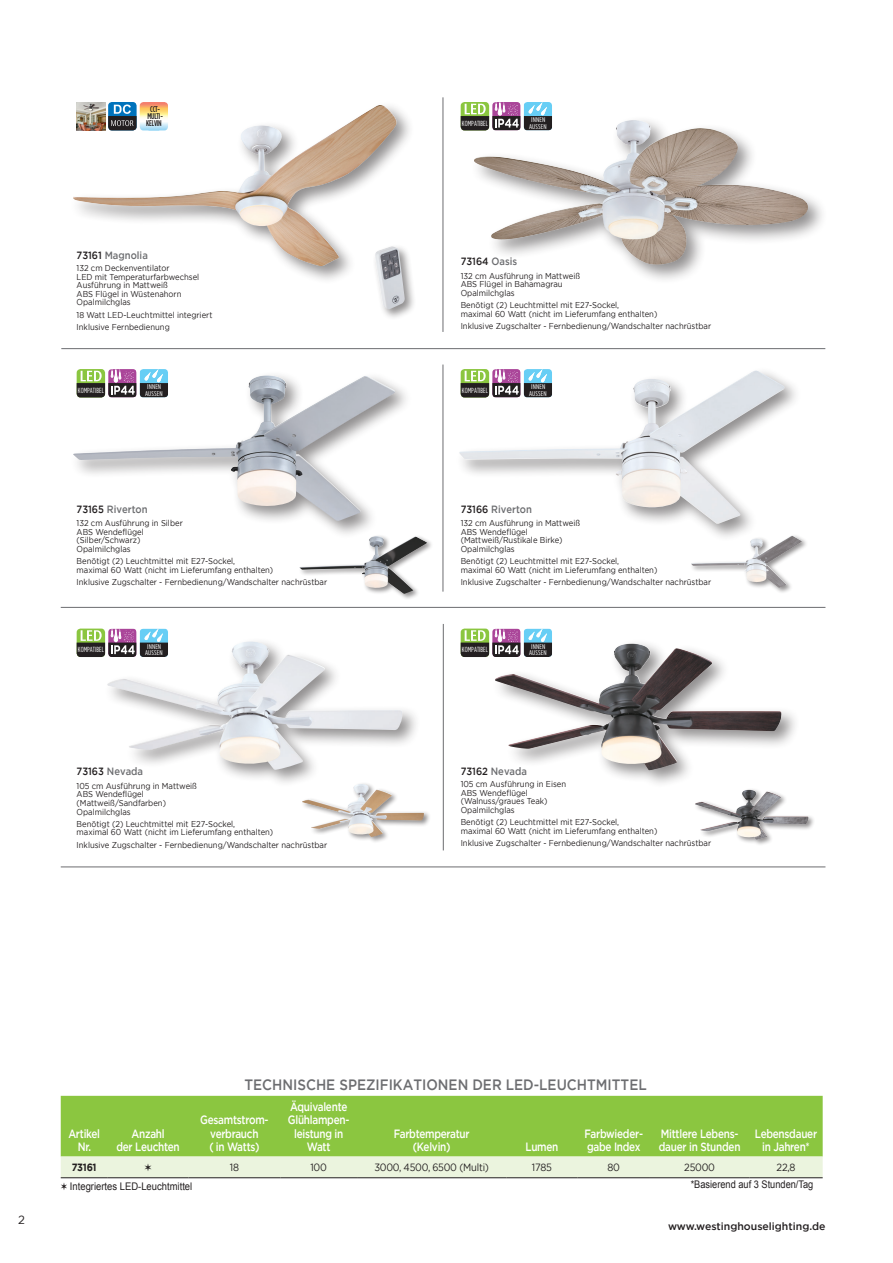
<style>
.page{position:relative;width:893px;height:1263px;background:#fff}
.page>*{position:absolute;margin:0;border:0;box-sizing:border-box;transform-origin:0 0}
.HEADING{font:500 15px "Gotham";color:#6c6d70;scale:.9 1}
.t1{font:500 12px/13.5px "Gotham";letter-spacing:-.025em;color:#fff;text-align:center;scale:.83 1}
.t2{font:12px "Gotham";color:#231f20;scale:.95 1}
.product_Number{font:500 10.5px "Gotham";color:#6c6d70;scale:.9 1}
.table_product_specs{font:10.5px "Gotham";letter-spacing:-.025em;color:#231f20;scale:.9 1}
.t3{font:10.5px "Arial";color:#231f20;scale:.9 1}
.product_Number-2{font:500 10.5px "Gotham";color:#231f20}
.t4{font:10.5px "Arial";color:#231f20;scale:.88 1}
.product_Number-3{font:500 10.5px "Gotham";color:#231f20;scale:.9 1}
.table_product_specs-2{font:700 10.5px "Gotham";letter-spacing:-.03em;color:#231f20;scale:.9 1}
.Pull_Chain___Remote{font:8.55px/8.6px "Gotham";color:#231f20;scale:.9 1}
.product_Description_BLK{font:8.55px/8.6px "Gotham";color:#231f20;scale:.9 1}
.t5{font:500 8.25px/7.2px "Gotham Condensed";letter-spacing:-.025em;color:#231f20;text-align:center}
.t6{font:7.35px "Gotham Condensed";color:#fff}
.t7{font:6.9px/6.4px "Gotham Condensed";letter-spacing:.02em;color:#fff;text-align:center;scale:1.1 1}
.s1{color:#231f20}
.s2{color:#6c6d70}
</style>
<div class="page">
<hr style="left:443px;top:364px;width:1px;height:228px;background:#6c6d70">
<hr style="left:443px;top:624px;width:1px;height:226px;background:#6c6d70">
<hr style="left:443px;top:97px;width:1px;height:235px;background:#6c6d70">
<hr style="left:61px;top:607px;width:764px;height:1px;background:#6c6d70">
<hr style="left:61px;top:348px;width:764px;height:1px;background:#6c6d70">
<div style="left:69px;top:100px;width:346px;height:185px;background:#231f20;opacity:.5"></div>
<img style="left:73px;top:105px;width:324px;height:161px">
<div style="left:372px;top:243px;width:44px;height:78px;background:#231f20;opacity:.5"></div>
<img style="left:374px;top:246px;width:31px;height:63px">
<hr style="left:61px;top:867px;width:764px;height:1px;background:#6c6d70">
<img style="left:77px;top:102px;width:28px;height:28px">
<svg style="left:108px;top:102px;width:60px;height:28px"></svg>
<div style="left:103px;top:636px;width:318px;height:152px;background:#231f20;opacity:.5"></div>
<img style="left:107px;top:644px;width:296px;height:126px">
<div style="left:301px;top:782px;width:130px;height:62px;background:#231f20;opacity:.5"></div>
<img style="left:302px;top:785px;width:122px;height:52px">
<svg style="left:77px;top:629px;width:91px;height:28px;background:#777c7d"></svg>
<div style="left:491px;top:639px;width:309px;height:150px;background:#231f20;opacity:.5"></div>
<img style="left:495px;top:646px;width:286px;height:125px">
<div style="left:694px;top:788px;width:122px;height:59px;background:#231f20;opacity:.5"></div>
<img style="left:695px;top:791px;width:113px;height:49px">
<svg style="left:461px;top:629px;width:91px;height:28px;background:#777c7d"></svg>
<div style="left:469px;top:115px;width:359px;height:170px;background:#231f20;opacity:.5"></div>
<img style="left:474px;top:120px;width:335px;height:148px">
<svg style="left:461px;top:102px;width:91px;height:28px;background:#787e7e"></svg>
<div style="left:69px;top:370px;width:344px;height:169px;background:#231f20;opacity:.5"></div>
<img style="left:73px;top:375px;width:322px;height:146px">
<img style="left:459px;top:371px;width:325px;height:153px">
<div style="left:298px;top:535px;width:136px;height:66px;background:#231f20;opacity:.5"></div>
<img style="left:300px;top:536px;width:127px;height:58px">
<div style="left:690px;top:534px;width:119px;height:61px;background:#231f20;opacity:.5"></div>
<img style="left:691px;top:535px;width:111px;height:53px">
<svg style="left:77px;top:369px;width:91px;height:28px;background:#787e7e"></svg>
<svg style="left:461px;top:369px;width:91px;height:28px;background:#787e7e"></svg>
<div style="left:61px;top:1096px;width:762px;height:60px;background:#8bc640"></div>
<svg style="left:61px;top:1156px;width:762px;height:22px;background:#e3ecd5"></svg>
<p class="t5" style="left:146px;top:105px;width:18px">CCT-<br>MULTI-<br>KELVIN</p>
<p class="product_Number" style="left:77px;top:249px;width:81px"><span class="s1">73161</span> Magnolia</p>
<p class="product_Description_BLK" style="left:77px;top:264px;width:138px">132 cm Deckenventilator<br>LED mit Temperaturfarbwechsel<br>Ausführung in Mattweiß<br>ABS Flügel in Wüstenahorn<br>Opalmilchglas</p>
<p class="Pull_Chain___Remote" style="left:77px;top:310px;width:152px">18 Watt LED-Leuchtmittel integriert</p>
<p class="Pull_Chain___Remote" style="left:77px;top:323px;width:105px">Inklusive Fernbedienung</p>
<p class="t6" style="left:462px;top:119px;width:27px">KOMPATIBEL</p>
<p class="t7" style="left:529px;top:117px;width:17px">INNEN<br>AUSSEN</p>
<p class="product_Number-3" style="left:461px;top:255px;width:64px">73164 <span class="s2">Oasis</span></p>
<p class="Pull_Chain___Remote" style="left:461px;top:271px;width:134px">132 cm Ausführung in Mattweiß<br>ABS Flügel in Bahamagrau<br>Opalmilchglas</p>
<p class="Pull_Chain___Remote" style="left:461px;top:301px;width:220px">Benötigt (2) Leuchtmittel mit E27-Sockel,<br>maximal 60 Watt (nicht im Lieferumfang enthalten)</p>
<p class="Pull_Chain___Remote" style="left:461px;top:322px;width:280px">Inklusive Zugschalter - Fernbedienung/Wandschalter nachrüstbar</p>
<p class="t6" style="left:78px;top:386px;width:27px">KOMPATIBEL</p>
<p class="t7" style="left:145px;top:384px;width:17px">INNEN<br>AUSSEN</p>
<p class="t6" style="left:462px;top:386px;width:27px">KOMPATIBEL</p>
<p class="t7" style="left:529px;top:384px;width:17px">INNEN<br>AUSSEN</p>
<p class="product_Number" style="left:77px;top:502px;width:80px"><span class="s1">73165</span> Riverton</p>
<p class="Pull_Chain___Remote" style="left:77px;top:519px;width:119px">132 cm Ausführung in Silber<br>ABS Wendeflügel (Silber/Schwarz)<br>Opalmilchglas</p>
<p class="Pull_Chain___Remote" style="left:77px;top:557px;width:220px">Benötigt (2) Leuchtmittel mit E27-Sockel,<br>maximal 60 Watt (nicht im Lieferumfang enthalten)</p>
<p class="Pull_Chain___Remote" style="left:77px;top:578px;width:280px">Inklusive Zugschalter - Fernbedienung/Wandschalter nachrüstbar</p>
<p class="t6" style="left:78px;top:645px;width:27px">KOMPATIBEL</p>
<p class="t7" style="left:145px;top:643px;width:17px">INNEN<br>AUSSEN</p>
<p class="product_Number" style="left:77px;top:765px;width:75px"><span class="s1">73163</span> Nevada</p>
<p class="Pull_Chain___Remote" style="left:77px;top:781px;width:135px">105 cm Ausführung in Mattweiß<br>ABS Wendeflügel (Mattweiß/Sandfarben)<br>Opalmilchglas</p>
<p class="Pull_Chain___Remote" style="left:77px;top:819px;width:220px">Benötigt (2) Leuchtmittel mit E27-Sockel,<br>maximal 60 Watt (nicht im Lieferumfang enthalten)</p>
<p class="Pull_Chain___Remote" style="left:77px;top:840px;width:280px">Inklusive Zugschalter - Fernbedienung/Wandschalter nachrüstbar</p>
<p class="product_Number" style="left:461px;top:502px;width:81px"><span class="s1">73166</span> Riverton</p>
<p class="Pull_Chain___Remote" style="left:461px;top:519px;width:134px">132 cm Ausführung in Mattweiß<br>ABS Wendeflügel (Mattweiß/Rustikale Birke)<br>Opalmilchglas</p>
<p class="Pull_Chain___Remote" style="left:461px;top:557px;width:220px">Benötigt (2) Leuchtmittel mit E27-Sockel,<br>maximal 60 Watt (nicht im Lieferumfang enthalten)</p>
<p class="Pull_Chain___Remote" style="left:461px;top:578px;width:280px">Inklusive Zugschalter - Fernbedienung/Wandschalter nachrüstbar</p>
<p class="t6" style="left:462px;top:645px;width:27px">KOMPATIBEL</p>
<p class="t7" style="left:529px;top:643px;width:17px">INNEN<br>AUSSEN</p>
<p class="product_Number" style="left:461px;top:765px;width:75px"><span class="s1">73162</span> Nevada</p>
<p class="product_Description_BLK" style="left:461px;top:780px;width:119px">105 cm Ausführung in Eisen<br>ABS Wendeflügel (Walnuss/graues Teak)<br>Opalmilchglas</p>
<p class="Pull_Chain___Remote" style="left:461px;top:818px;width:220px">Benötigt (2) Leuchtmittel mit E27-Sockel,<br>maximal 60 Watt (nicht im Lieferumfang enthalten)</p>
<p class="Pull_Chain___Remote" style="left:461px;top:839px;width:280px">Inklusive Zugschalter - Fernbedienung/Wandschalter nachrüstbar</p>
<h2 class="t2" style="left:18px;top:1212px;width:9px">2</h2>
<p class="t1" style="left:68px;top:1126px;width:40px">Artikel<br>Nr.</p>
<p class="t1" style="left:116px;top:1126px;width:78px">Anzahl<br>der Leuchten</p>
<p class="HEADING" style="left:244px;top:1074px;width:448px">TECHNISCHE SPEZIFIKATIONEN DER LED-LEUCHTMITTEL</p>
<p class="t1" style="left:200px;top:1113px;width:84px">Gesamtstrom&shy;verbrauch</p>
<p class="t1" style="left:209px;top:1140px;width:62px">( in Watts)</p>
<p class="t1" style="left:288px;top:1099px;width:76px">Äquivalente<br>Glühlampen&shy;leistung in<br>Watt</p>
<p class="t1" style="left:394px;top:1126px;width:93px">Farbtemperatur (Kelvin)</p>
<p class="t1" style="left:525px;top:1140px;width:41px">Lumen</p>
<p class="t1" style="left:584px;top:1126px;width:72px;text-align:left">Farbwieder&shy;gabe Index</p>
<p class="t1" style="left:659px;top:1126px;width:100px;text-align:left">Mittlere Lebens&shy;dauer in Stunden</p>
<p class="t1" style="left:755px;top:1126px;width:77px">Lebensdauer in Jahren*</p>
<p class="table_product_specs-2" style="left:72px;top:1160px;width:29px">73161</p>
<p class="table_product_specs" style="left:230px;top:1161px;width:12px">18</p>
<p class="table_product_specs" style="left:310px;top:1161px;width:20px">100</p>
<p class="table_product_specs" style="left:374px;top:1161px;width:129px">3000, 4500, 6500 (Multi)</p>
<p class="table_product_specs" style="left:532px;top:1161px;width:24px">1785</p>
<p class="table_product_specs" style="left:607px;top:1161px;width:15px">80</p>
<p class="table_product_specs" style="left:684px;top:1161px;width:36px">25000</p>
<p class="table_product_specs" style="left:777px;top:1161px;width:22px">22,8</p>
<p class="t3" style="left:61px;top:1179px;width:148px">✶ Integriertes LED-Leuchtmittel</p>
<p class="t4" style="left:691px;top:1178px;width:141px">*Basierend auf 3 Stunden/Tag</p>
<p class="product_Number-2" style="left:668px;top:1219px;width:159px">www.westinghouselighting.de</p>
</div>
